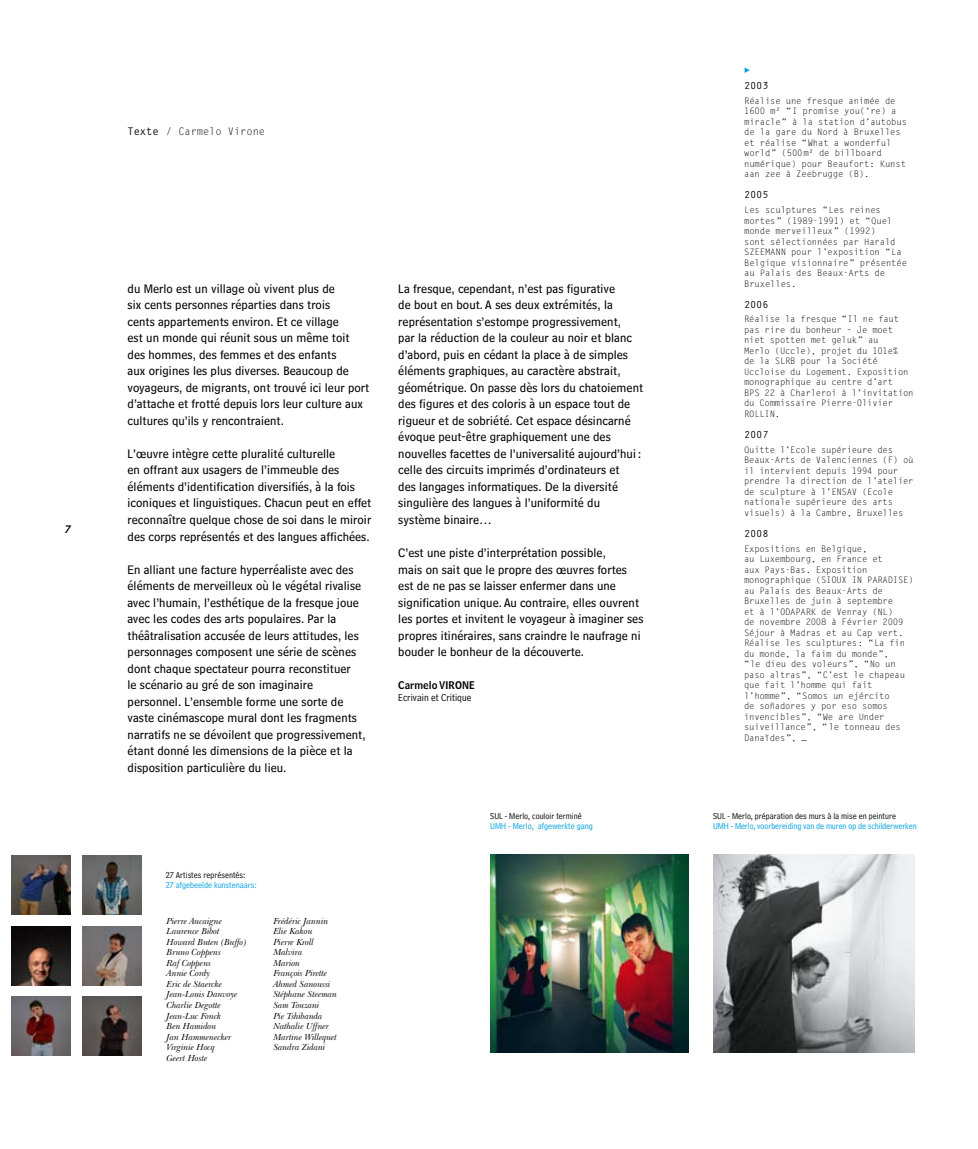
<style>
.page{position:relative;width:978px;height:1149px;background:#fff}
.page>*{position:absolute;margin:0;border:0;box-sizing:border-box;transform-origin:0 0}
.t1{font:12.75px/16.5px "Bell Centennial Std Sub Capt";letter-spacing:.005em;color:#000}
.t2{font:10.5px "Orator Std";letter-spacing:-.02em;color:#000}
.t3{font:10.5px "Letter Gothic Std";letter-spacing:-.01em;color:#000}
.t4{font:10.5px "Bell Centennial Std Address";letter-spacing:.005em;color:#000}
.t5{font:10.5px "Bell Centennial Std Name Num";letter-spacing:.005em;color:#000}
.t6{font:10.5px "Orator Std";color:#009ee3}
.t7{font:9px/10.5px "Letter Gothic Std";letter-spacing:-.03em;color:#000}
.t8{font:italic 9px/10.5px "New Baskerville IT Cby BT";letter-spacing:-.01em;color:#000}
.t9{font:9px "Bell Centennial Std Address";letter-spacing:-.01em;color:#009ee3}
.t10{font:9px "Bell Centennial Std Address";color:#000}
.s1{font-weight:700}
</style>
<div class="page">
<img style="left:12px;top:926px;width:59px;height:58px">
<img style="left:82px;top:926px;width:59px;height:58px">
<img style="left:82px;top:996px;width:59px;height:59px">
<img style="left:12px;top:996px;width:59px;height:59px">
<img style="left:12px;top:855px;width:59px;height:58px">
<img style="left:82px;top:855px;width:59px;height:58px">
<img style="left:714px;top:854px;width:200px;height:197px">
<img style="left:490px;top:854px;width:198px;height:197px">
<p class="t3" style="left:128px;top:126px;width:139px"><span class="s1">Texte</span> / Carmelo Virone</p>
<p class="t1" style="left:128px;top:280px;width:243px">du Merlo est un village où vivent plus de<br>six cents personnes réparties dans trois<br>cents appartements environ. Et ce village<br>est un monde qui réunit sous un même toit des hommes, des femmes et des enfants<br>aux origines les plus diverses. Beaucoup de voyageurs, de migrants, ont trouvé ici leur port d’attache et frotté depuis lors leur culture aux cultures qu’ils y rencontraient.</p>
<p class="t1" style="left:128px;top:445px;width:245px">L’œuvre intègre cette pluralité culturelle<br>en offrant aux usagers de l’immeuble des éléments d’identification diversifiés, à la fois iconiques et linguistiques. Chacun peut en effet reconnaître quelque chose de soi dans le miroir des corps représentés et des langues affichées.</p>
<p class="t1" style="left:128px;top:560px;width:240px">En alliant une facture hyperréaliste avec des éléments de merveilleux où le végétal rivalise avec l’humain, l’esthétique de la fresque joue avec les codes des arts populaires. Par la théâtralisation accusée de leurs attitudes, les personnages composent une série de scènes dont chaque spectateur pourra reconstituer<br>le scénario au gré de son imaginaire personnel. L’ensemble forme une sorte de vaste cinémascope mural dont les fragments narratifs ne se dévoilent que progressivement, étant donné les dimensions de la pièce et la disposition particulière du lieu.</p>
<p class="t10" style="left:166px;top:869px;width:81px">27 Artistes représentés:</p>
<p class="t9" style="left:166px;top:879px;width:92px">27 afgebeelde kunstenaars:</p>
<p class="t8" style="left:167px;top:915px;width:81px">Pierre Aucaigne<br>Laurence Bibot<br>Howard Buten (Buffo)<br>Bruno Coppens<br>Raf Coppens<br>Annie Cordy<br>Eric de Staercke<br>Jean-Louis Danvoye<br>Charlie Degotte<br>Jean-Luc Fonck<br>Ben Hamidou<br>Jan Hammenecker<br>Virginie Hocq<br>Geert Hoste</p>
<p class="t8" style="left:273px;top:915px;width:65px">Frédéric Jannin<br>Elie Kakou<br>Pierre Kroll<br>Malvira<br>Marion<br>François Pirette<br>Ahmed Sanoussi<br>Stéphane Steeman<br>Sam Touzani<br>Pie Tshibanda<br>Nathalie Uffner<br>Martine Willequet<br>Sandra Zidani</p>
<p class="t1" style="left:398px;top:280px;width:246px">La fresque, cependant, n’est pas figurative<br>de bout en bout. A ses deux extrémités, la représentation s’estompe progressivement,<br>par la réduction de la couleur au noir et blanc d’abord, puis en cédant la place à de simples éléments graphiques, au caractère abstrait, géométrique. On passe dès lors du chatoiement des figures et des coloris à un espace tout de rigueur et de sobriété. Cet espace désincarné évoque peut-être graphiquement une des nouvelles facettes de l’universalité aujourd’hui: celle des circuits imprimés d’ordinateurs et<br>des langages informatiques. De la diversité singulière des langues à l’uniformité du système binaire…</p>
<p class="t1" style="left:398px;top:544px;width:247px">C’est une piste d’interprétation possible,<br>mais on sait que le propre des œuvres fortes est de ne pas se laisser enfermer dans une signification unique. Au contraire, elles ouvrent les portes et invitent le voyageur à imaginer ses propres itinéraires, sans craindre le naufrage ni bouder le bonheur de la découverte.</p>
<p class="t5" style="left:398px;top:678px;width:78px">Carmelo VIRONE</p>
<p class="t4" style="left:398px;top:691px;width:75px">Ecrivain et Critique</p>
<p class="t10" style="left:490px;top:810px;width:93px">SUL - Merlo, couloir terminé</p>
<p class="t9" style="left:490px;top:821px;width:104px">UMH - Merlo, afgewerkte gang</p>
<p class="t6" style="left:744px;top:63px;width:8px">▶</p>
<p class="t2" style="left:744px;top:78px;width:26px">2003</p>
<p class="t7" style="left:744px;top:96px;width:164px">Réalise une fresque animée de<br>1600 m² “I promise you(‘re) a miracle” à la station d’autobus de la gare du Nord à Bruxelles et réalise “What a wonderful world” (500m² de billboard numérique) pour Beaufort: Kunst aan zee à Zeebrugge (B).</p>
<p class="t2" style="left:744px;top:187px;width:26px">2005</p>
<p class="t7" style="left:744px;top:205px;width:164px">Les sculptures “Les reines mortes” (1989-1991) et “Quel monde merveilleux” (1992)<br>sont sélectionnées par Harald<br>SZEEMANN pour l’exposition “La<br>Belgique visionnaire” présentée au Palais des Beaux-Arts de<br>Bruxelles.</p>
<p class="t2" style="left:744px;top:296px;width:26px">2006</p>
<p class="t7" style="left:744px;top:314px;width:171px">Réalise la fresque “Il ne faut pas rire du bonheur – Je moet niet spotten met geluk” au<br>Merlo (Uccle), projet du 101e%<br>de la SLRB pour la Société<br>Uccloise du Logement. Exposition monographique au centre d’art<br>BPS 22 à Charleroi à l’invitation du Commissaire Pierre-Olivier<br>ROLLIN.</p>
<p class="t2" style="left:744px;top:427px;width:26px">2007</p>
<p class="t7" style="left:744px;top:444px;width:171px">Quitte l’Ecole supérieure des<br>Beaux-Arts de Valenciennes (F) où il intervient depuis 1994 pour prendre la direction de l’atelier de sculpture à l’ENSAV (Ecole nationale supérieure des arts visuels) à la Cambre, Bruxelles</p>
<p class="t2" style="left:744px;top:525px;width:26px">2008</p>
<p class="t7" style="left:744px;top:543px;width:171px">Expositions en Belgique,<br>au Luxembourg, en France et<br>aux Pays-Bas. Exposition monographique (SIOUX IN PARADISE) au Palais des Beaux-Arts de<br>Bruxelles de juin à septembre<br>et à l’ODAPARK de Venray (NL)<br>de novembre 2008 à Février 2009<br>Séjour à Madras et au Cap vert.<br>Réalise les sculptures: “La fin du monde, la faim du monde”,<br>“le dieu des voleurs”, “No un paso altras”, “C’est le chapeau que fait l’homme qui fait l’homme”, “Somos un ejército<br>de soñadores y por eso somos invencibles”, “We are Under suiveillance”, “ le tonneau des<br>Danaïdes”, …</p>
<p class="t10" style="left:713px;top:810px;width:184px">SUL - Merlo, préparation des murs à la mise en peinture</p>
<p class="t9" style="left:713px;top:821px;width:205px">UMH - Merlo, voorbereiding van de muren op de schilderwerken</p>
</div>
